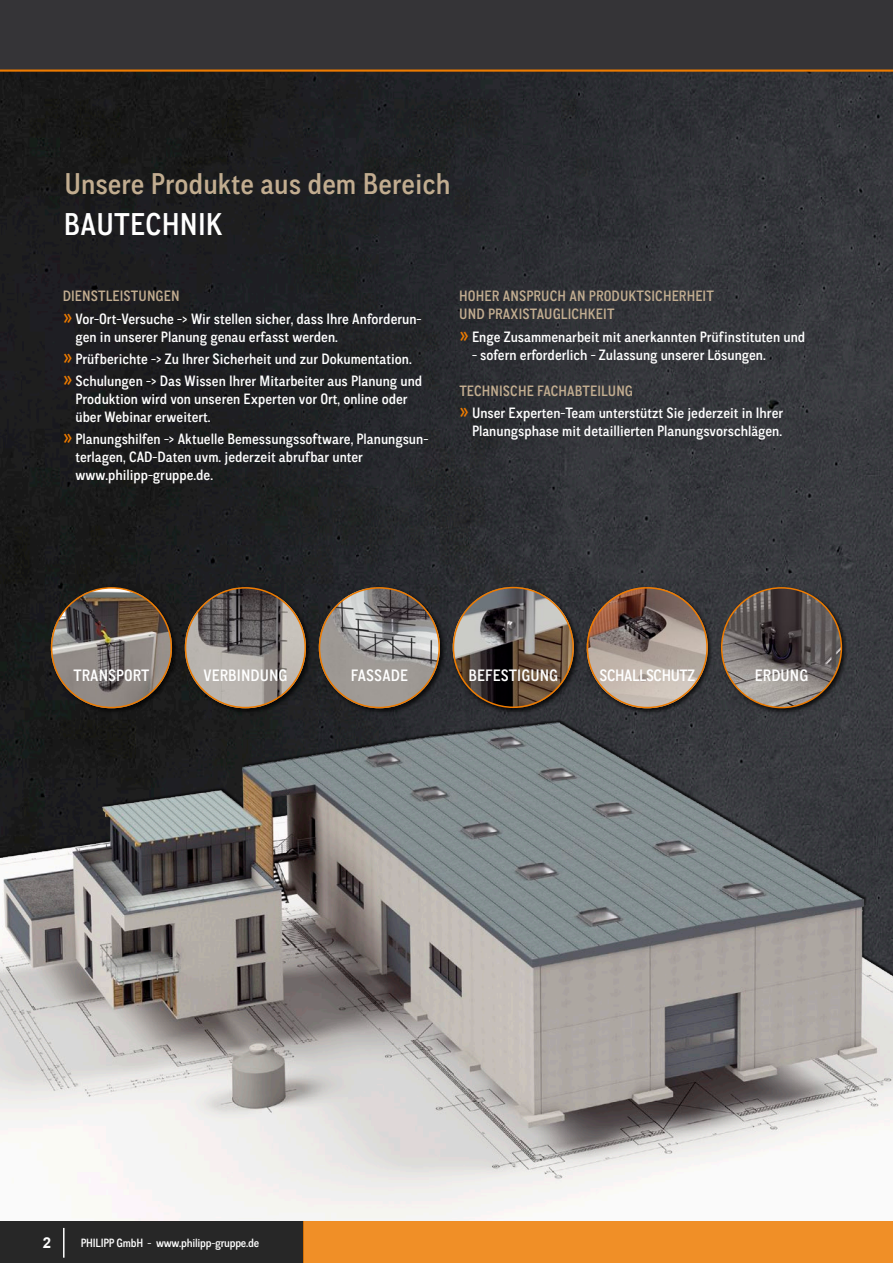
<style>
.page{position:relative;width:893px;height:1263px;background:#fff}
.page>*{position:absolute;margin:0;border:0;box-sizing:border-box;transform-origin:0 0}
.t1{font:500 31.5px "CA Normal";letter-spacing:.005em;color:#fff}
.t2{font:500 30px "CA Normal";color:#c2ad90}
.t3{font:500 16.5px "CA Normal";letter-spacing:.005em;color:#fff}
.t4{font:500 16.5px "CA Normal";letter-spacing:-.025em;color:#fff}
.t5{font:500 15px/18px "CA Normal";color:#fff}
.t6{font:500 15px/18px "CA Normal";letter-spacing:.005em;color:#c2ad90}
.t7{font:700 15px "Arial";color:#fff}
.t8{font:500 12px "CA Normal";letter-spacing:-.02em;color:#fff}
.s1{color:#c2ad90}
.s2{font-weight:400;font-size:22.5px;color:#ee7b00}
</style>
<div class="page">
<img style="left:0;top:72px;width:893px;height:640px">
<img style="left:0;top:712px;width:893px;height:509px">
<hr style="left:892px;top:863px;width:1px;height:358px;background:#fff">
<div style="left:0;top:1221px;width:303px;height:42px;background:#272727"></div>
<div style="left:0;top:0;width:893px;height:71px;background:#353437"></div>
<div style="left:303px;top:1221px;width:590px;height:42px;background:#f08f27"></div>
<hr style="left:0;top:70px;width:893px;height:2px;background:#ee7b00">
<hr style="left:63px;top:1228px;width:2px;height:30px;background:#fff">
<div style="left:451px;top:585px;width:129px;height:129px;background:#000;opacity:.75"></div>
<img style="left:453px;top:587px;width:121px;height:121px;border-radius:61px">
<div style="left:453px;top:587px;width:121px;height:121px;border:2px solid #ee7b00;border-radius:50%"></div>
<div style="left:585px;top:585px;width:129px;height:130px;background:#000;opacity:.75"></div>
<img style="left:587px;top:587px;width:121px;height:121px;border-radius:61px">
<div style="left:587px;top:587px;width:121px;height:121px;border:2px solid #ee7b00;border-radius:50%"></div>
<div style="left:49px;top:585px;width:129px;height:129px;background:#000;opacity:.75"></div>
<img style="left:51px;top:587px;width:121px;height:121px;border-radius:61px">
<div style="left:51px;top:587px;width:121px;height:121px;border:2px solid #ee7b00;border-radius:50%"></div>
<div style="left:183px;top:585px;width:129px;height:130px;background:#000;opacity:.75"></div>
<img style="left:185px;top:587px;width:121px;height:121px;border-radius:61px">
<div style="left:185px;top:587px;width:121px;height:121px;border:2px solid #ee7b00;border-radius:50%"></div>
<div style="left:317px;top:585px;width:129px;height:130px;background:#000;opacity:.75"></div>
<img style="left:319px;top:587px;width:121px;height:121px;border-radius:61px">
<div style="left:319px;top:587px;width:121px;height:121px;border:2px solid #ee7b00;border-radius:50%"></div>
<div style="left:719px;top:585px;width:129px;height:129px;background:#000;opacity:.75"></div>
<img style="left:722px;top:588px;width:119px;height:119px;border-radius:60px">
<div style="left:721px;top:587px;width:121px;height:121px;border:2px solid #ee7b00;border-radius:50%"></div>
<h2 class="t2" style="left:64px;top:163px;width:388px">Unsere Produkte aus dem Bereich</h2>
<h1 class="t1" style="left:64px;top:202px;width:160px">BAUTECHNIK</h1>
<p class="t5" style="left:63px;top:284px;width:360px;line-height:22.5px"><span class="s1">DIENSTLEISTUNGEN<br></span><span class="s2">»</span> Vor-Ort-Versuche -&gt; Wir stellen sicher, dass Ihre Anforderun-</p>
<p class="t5" style="left:63px;top:325px;width:361px;line-height:22.2px;text-indent:13px">gen in unserer Planung genau erfasst werden.<br><span class="s2">»</span> Prüfberichte -&gt; Zu Ihrer Sicherheit und zur Dokumentation. <span class="s2">»</span> Schulungen -&gt; Das Wissen Ihrer Mitarbeiter aus Planung und</p>
<p class="t5" style="left:75px;top:390px;width:334px">Produktion wird von unseren Experten vor Ort, online oder über Webinar erweitert.</p>
<p class="t5" style="left:75px;top:430px;width:354px;text-indent:-13px"><span class="s2">»</span> Planungshilfen -&gt; Aktuelle Bemessungssoftware, Planungsun&shy;terlagen, CAD-Daten uvm. jederzeit abrufbar unter www.philipp-gruppe.de.</p>
<p class="t6" style="left:459px;top:287px;width:256px">HOHER ANSPRUCH AN PRODUKTSICHERHEIT<br>UND PRAXISTAUGLICHKEIT</p>
<p class="t5" style="left:459px;top:327px;width:347px"><span class="s2">»</span> Enge Zusammenarbeit mit anerkannten Prüfinstituten und</p>
<p class="t5" style="left:472px;top:345px;width:295px">- sofern erforderlich - Zulassung unserer Lösungen.</p>
<p class="t5" style="left:459px;top:379px;width:325px;line-height:22.5px"><span class="s1">TECHNISCHE FACHABTEILUNG<br></span><span class="s2">»</span> Unser Experten-Team unterstützt Sie jederzeit in Ihrer</p>
<p class="t5" style="left:472px;top:422px;width:312px">Planungsphase mit detaillierten Planungsvorschlägen.</p>
<p class="t3" style="left:73px;top:664px;width:78px">TRANSPORT</p>
<p class="t3" style="left:203px;top:664px;width:86px">VERBINDUNG</p>
<p class="t3" style="left:351px;top:664px;width:59px">FASSADE</p>
<p class="t3" style="left:468px;top:664px;width:91px">BEFESTIGUNG</p>
<p class="t4" style="left:600px;top:664px;width:97px">SCHALLSCHUTZ</p>
<p class="t3" style="left:755px;top:664px;width:55px">ERDUNG</p>
<p class="t7" style="left:43px;top:1232px;width:10px">2</p>
<p class="t8" style="left:81px;top:1235px;width:180px">PHILIPP GmbH - www.philipp-gruppe.de</p>
</div>
